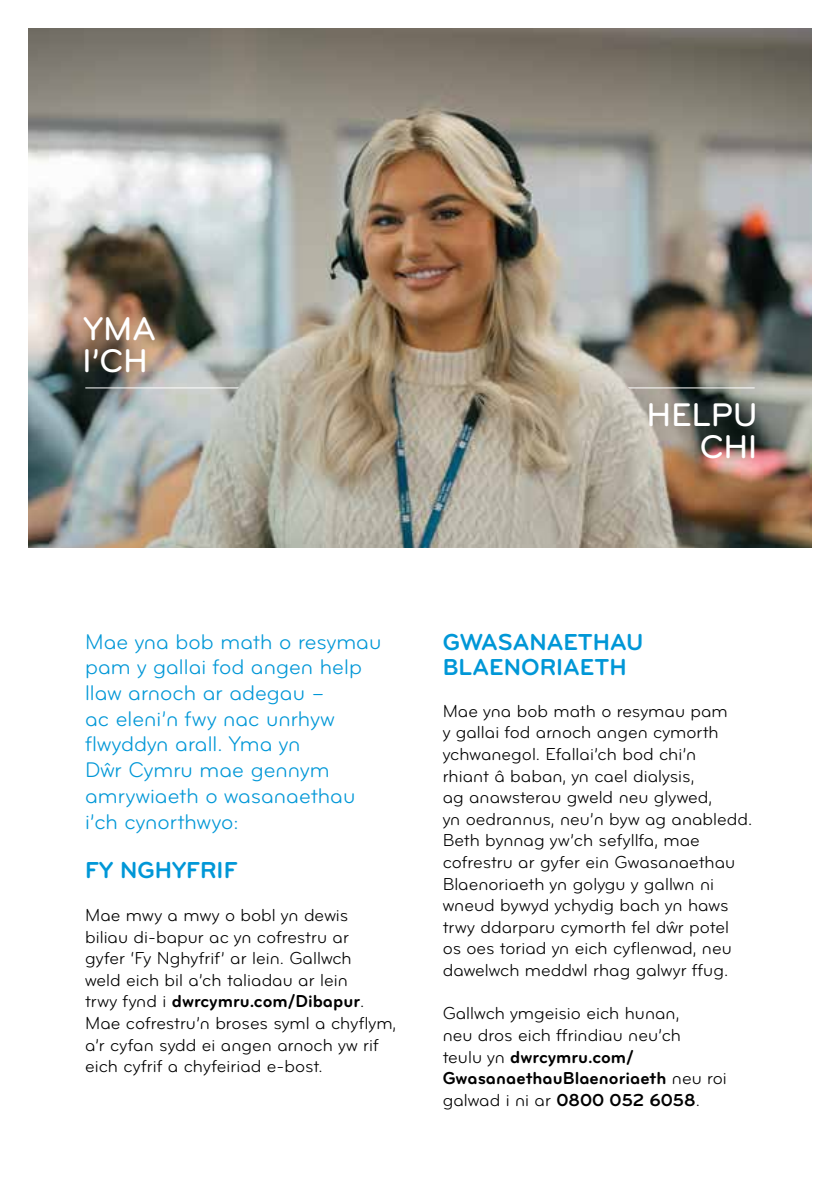
<style>
.page{position:relative;width:840px;height:1191px;background:#fff}
.page>*{position:absolute;margin:0;border:0;box-sizing:border-box;transform-origin:0 0}
.t1{font:34px/32px "Bryant Pro Medium Alternate";letter-spacing:-.01em;color:#fff}
.t2{font:24px/24.8px "Bryant Pro Bold Alternate";color:#0097d7}
.t3{font:22px/25.8px "Bryant Pro Regular Alternate";color:#0097d7}
.t4{font:18px/21.6px "Bryant Pro Regular Alternate";color:#000}
.t5{font:18px/21.6px "Bryant Pro Bold Alternate";color:#000}
.s1{font-family:"Bryant Pro Regular Alternate"}
.s2{font-family:"Bryant Pro Bold Alternate"}
</style>
<div class="page">
<img style="left:28px;top:28px;width:783px;height:519px">
<hr style="left:86px;top:387px;width:154px;height:1px;background:#fff">
<hr style="left:626px;top:387px;width:128px;height:1px;background:#fff">
<h1 class="t1" style="left:82px;top:314px;width:76px">YMA<br>I’CH</h1>
<h1 class="t1" style="left:646px;top:399px;width:113px;text-align:right">HELPU<br>CHI</h1>
<p class="t3" style="left:85px;top:629px;width:297px">Mae yna bob math o resymau pam y gallai fod angen help llaw arnoch ar adegau –<br>ac eleni’n fwy nac unrhyw flwyddyn arall. Yma yn<br>Dŵr Cymru mae gennym amrywiaeth o wasanaethau i’ch cynorthwyo:</p>
<h2 class="t2" style="left:85px;top:858px;width:154px">FY NGHYFRIF</h2>
<p class="t4" style="left:85px;top:904px;width:268px">Mae mwy a mwy o bobl yn dewis biliau di-bapur ac yn cofrestru ar gyfer ‘Fy Nghyfrif’ ar lein. Gallwch weld eich bil a’ch taliadau ar lein</p>
<p class="t5" style="left:85px;top:991px;width:280px"><span class="s1">trwy fynd i</span> dwrcymru.com/Dibapur<span class="s1">.</span></p>
<p class="t4" style="left:85px;top:1012px;width:312px">Mae cofrestru’n broses syml a chyflym, a’r cyfan sydd ei angen arnoch yw rif eich cyfrif a chyfeiriad e-bost.</p>
<h2 class="t2" style="left:442px;top:630px;width:202px">GWASANAETHAU<br>BLAENORIAETH</h2>
<p class="t4" style="left:442px;top:700px;width:311px">Mae yna bob math o resymau pam<br>y gallai fod arnoch angen cymorth ychwanegol. Efallai’ch bod chi’n<br>rhiant â baban, yn cael dialysis,<br>ag anawsterau gweld neu glywed,<br>yn oedrannus, neu’n byw ag anabledd.<br>Beth bynnag yw’ch sefyllfa, mae cofrestru ar gyfer ein Gwasanaethau Blaenoriaeth yn golygu y gallwn ni wneud bywyd ychydig bach yn haws trwy ddarparu cymorth fel dŵr potel<br>os oes toriad yn eich cyflenwad, neu dawelwch meddwl rhag galwyr ffug.</p>
<p class="t4" style="left:442px;top:1003px;width:240px">Gallwch ymgeisio eich hunan, neu dros eich ffrindiau neu’ch</p>
<p class="t5" style="left:442px;top:1046px;width:285px"><span class="s1">teulu yn</span> dwrcymru.com/<br>GwasanaethauBlaenoriaeth <span class="s1">neu roi</span></p>
<p class="t4" style="left:442px;top:1089px;width:258px">galwad i ni ar <span class="s2">0800 052 6058</span>.</p>
</div>
